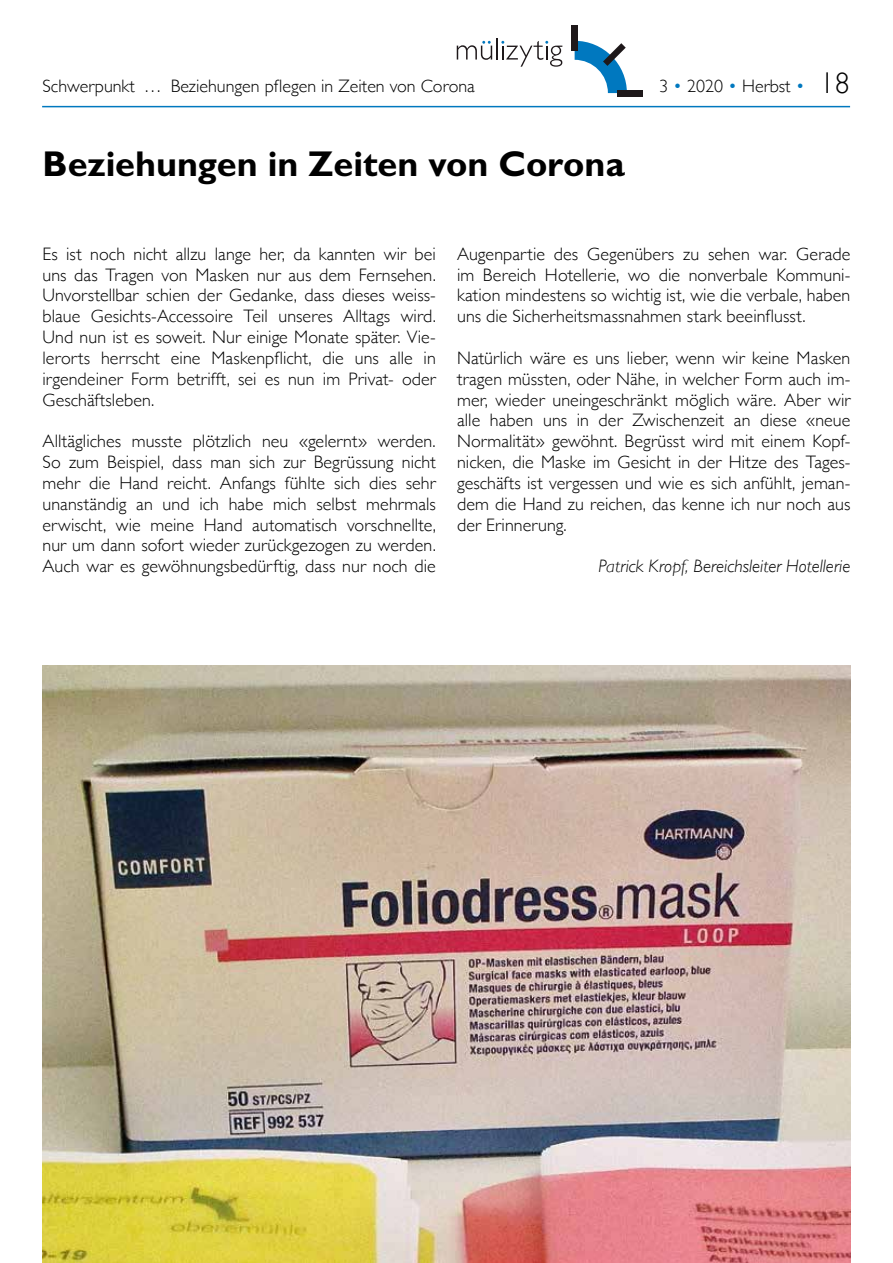
<style>
.page{position:relative;width:893px;height:1263px;background:#fff}
.page>*{position:absolute;margin:0;border:0;box-sizing:border-box;transform-origin:0 0}
.t1{font:700 36px "Gill Sans CE";letter-spacing:-.005em;color:#000}
.t2{font:300 18px/20.9px "Gill Sans";letter-spacing:.005em;color:#000;text-align:justify}
.t3{font:italic 300 18px "Gill Sans";color:#000}
.s1{color:#0078bf}
.s2{font-size:30px}
</style>
<div class="page">
<div style="left:617px;top:90px;width:26px;height:6px;background:#1e181a"></div>
<svg style="left:575px;top:41px;width:52px;height:52px"></svg>
<div style="left:571px;top:25px;width:6px;height:26px;background:#1e181a"></div>
<hr style="left:496px;top:38px;width:2px;height:22px;background:#1e181a">
<svg style="left:457px;top:41px;width:35px;height:19px"></svg>
<svg style="left:501px;top:41px;width:61px;height:26px"></svg>
<img style="left:42px;top:665px;width:808px;height:598px">
<hr style="left:42px;top:106px;width:808px;height:1px;background:#0078bf">
<p class="t2" style="left:43px;top:75px;width:434px">Schwerpunkt … Beziehungen pflegen in Zeiten von Corona</p>
<p class="t2" style="left:659px;top:75px;width:192px">3 <span class="s1">•</span> 2020 <span class="s1">•</span> Herbst <span class="s1">•</span> <span class="s2">18</span></p>
<h1 class="t1" style="left:43px;top:143px;width:584px">Beziehungen in Zeiten von Corona</h1>
<p class="t2" style="left:43px;top:243px;width:395px">Es ist noch nicht allzu lange her, da kannten wir bei uns das Tragen von Masken nur aus dem Fernsehen.<br>Unvorstellbar schien der Gedanke, dass dieses weiss&shy;blaue Gesichts-Accessoire Teil unseres Alltags wird.<br>Und nun ist es soweit. Nur einige Monate später. Vie&shy;lerorts herrscht eine Maskenpflicht, die uns alle in irgendeiner Form betrifft, sei es nun im Privat- oder Geschäftsleben.</p>
<p class="t2" style="left:43px;top:430px;width:395px">Alltägliches musste plötzlich neu «gelernt» werden.<br>So zum Beispiel, dass man sich zur Begrüssung nicht mehr die Hand reicht. Anfangs fühlte sich dies sehr unanständig an und ich habe mich selbst mehrmals erwischt, wie meine Hand automatisch vorschnellte, nur um dann sofort wieder zurückgezogen zu werden.<br>Auch war es gewöhnungsbedürftig, dass nur noch die</p>
<p class="t2" style="left:457px;top:243px;width:395px">Augenpartie des Gegenübers zu sehen war. Gerade im Bereich Hotellerie, wo die nonverbale Kommuni&shy;kation mindestens so wichtig ist, wie die verbale, haben uns die Sicherheitsmassnahmen stark beeinflusst.</p>
<p class="t2" style="left:457px;top:347px;width:395px">Natürlich wäre es uns lieber, wenn wir keine Masken tragen müssten, oder Nähe, in welcher Form auch im&shy;mer, wieder uneingeschränkt möglich wäre. Aber wir alle haben uns in der Zwischenzeit an diese «neue Normalität» gewöhnt. Begrüsst wird mit einem Kopf&shy;nicken, die Maske im Gesicht in der Hitze des Tages&shy;geschäfts ist vergessen und wie es sich anfühlt, jeman&shy;dem die Hand zu reichen, das kenne ich nur noch aus der Erinnerung.</p>
<p class="t3" style="left:598px;top:556px;width:253px">Patrick Kropf, Bereichsleiter Hotellerie</p>
</div>
